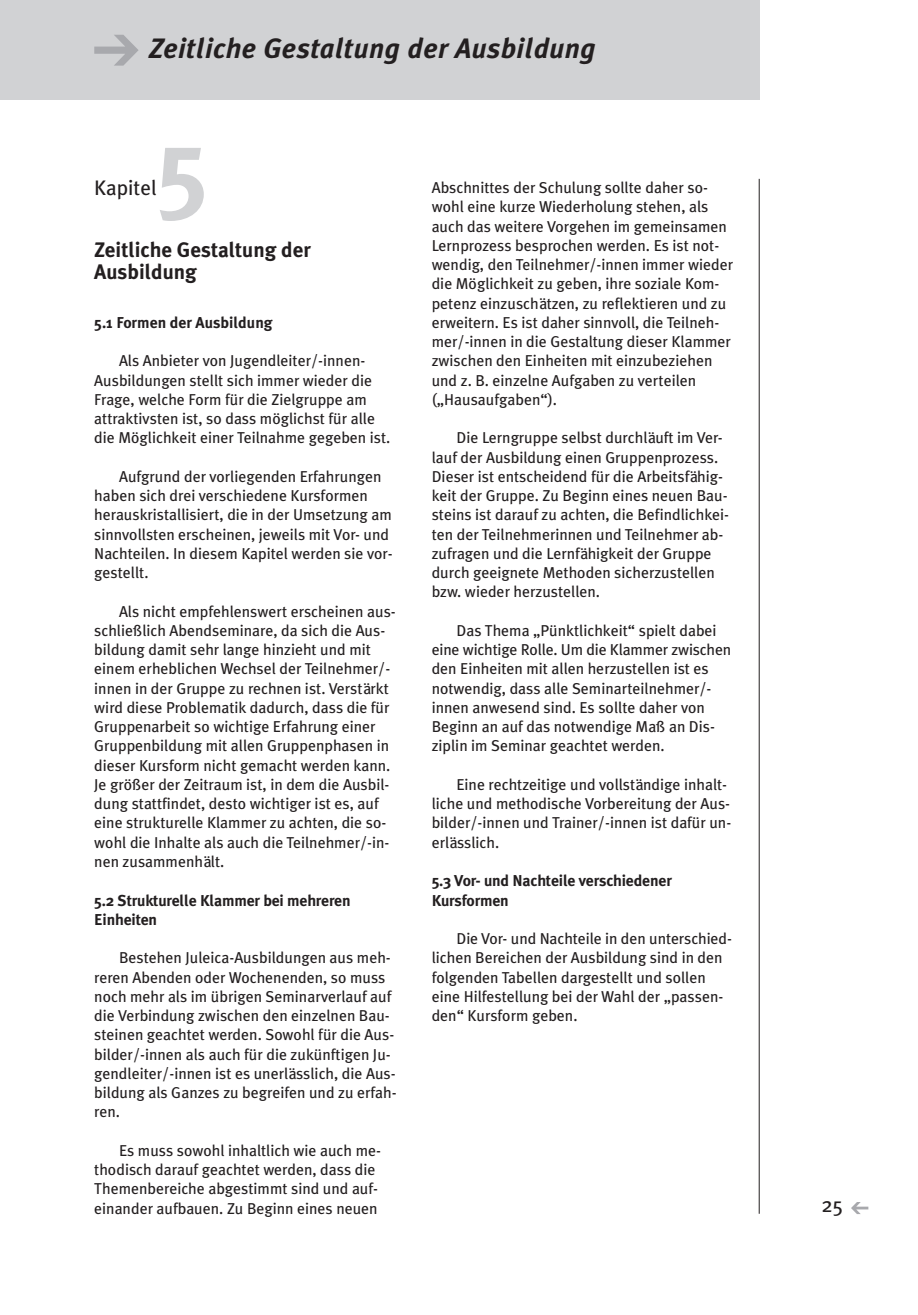
<style>
.page{position:relative;width:918px;height:1315px;background:#fff}
.page>*{position:absolute;margin:0;border:0;box-sizing:border-box;transform-origin:0 0}
.t1{font:700 105px "Meta Plus";color:#d1d2d4}
.t2{font:italic 700 28px "Meta Plus";letter-spacing:.015em;color:#231f20}
.t3{font:700 21px/22.8px "Meta Plus";color:#231f20}
.t4{font:21px "Meta Plus";color:#231f20}
.t5{font:15.75px/19.2px "Meta Plus";color:#231f20}
.t6{font:700 15.75px/19.2px "Meta Plus";letter-spacing:-.01em;color:#231f20}
</style>
<div class="page">
<div style="left:0;top:0;width:759px;height:99px;background:#d1d2d4"></div>
<hr style="left:759px;top:179px;width:1px;height:1034px;background:#231f20">
<svg style="left:851px;top:1202px;width:17px;height:12px"></svg>
<svg style="left:94px;top:35px;width:45px;height:31px"></svg>
<h2 class="t2" style="left:149px;top:32px;width:449px">Zeitliche Gestaltung der Ausbildung</h2>
<h1 class="t1" style="left:156px;top:104px;width:53px">5</h1>
<h3 class="t3" style="left:94px;top:238px;width:218px">Zeitliche Gestaltung der<br>Ausbildung</h3>
<p class="t6" style="left:94px;top:313px;width:180px">5.1 Formen der Ausbildung</p>
<p class="t5" style="left:94px;top:351px;width:298px;text-indent:25px">Als Anbieter von Jugendleiter/-innen-Ausbildungen stellt sich immer wieder die Frage, welche Form für die Zielgruppe am attraktivsten ist, so dass möglichst für alle die Möglichkeit einer Teilnahme gegeben ist.</p>
<p class="t5" style="left:94px;top:467px;width:300px;text-indent:25px">Aufgrund der vorliegenden Erfahrungen haben sich drei verschiedene Kursformen herauskristallisiert, die in der Umsetzung am sinnvollsten erscheinen, jeweils mit Vor- und Nachteilen. In diesem Kapitel werden sie vor&shy;gestellt.</p>
<p class="t5" style="left:94px;top:601px;width:303px;text-indent:25px">Als nicht empfehlenswert erscheinen aus&shy;schließlich Abendseminare, da sich die Aus&shy;bildung damit sehr lange hinzieht und mit einem erheblichen Wechsel der Teilnehmer/- innen in der Gruppe zu rechnen ist. Verstärkt wird diese Problematik dadurch, dass die für Gruppenarbeit so wichtige Erfahrung einer Gruppenbildung mit allen Gruppenphasen in dieser Kursform nicht gemacht werden kann.<br>Je größer der Zeitraum ist, in dem die Ausbil&shy;dung stattfindet, desto wichtiger ist es, auf eine strukturelle Klammer zu achten, die so&shy;wohl die Inhalte als auch die Teilnehmer/-in&shy;nen zusammenhält.</p>
<p class="t6" style="left:94px;top:890px;width:258px">5.2 Strukturelle Klammer bei mehreren<br>Einheiten</p>
<p class="t5" style="left:94px;top:948px;width:304px;text-indent:25px">Bestehen Juleica-Ausbildungen aus meh&shy;reren Abenden oder Wochenenden, so muss noch mehr als im übrigen Seminarverlauf auf die Verbindung zwischen den einzelnen Bau&shy;steinen geachtet werden. Sowohl für die Aus&shy;bilder/-innen als auch für die zukünftigen Ju&shy;gendleiter/-innen ist es unerlässlich, die Aus&shy;bildung als Ganzes zu begreifen und zu erfah&shy;ren.</p>
<p class="t5" style="left:94px;top:1140px;width:288px;text-indent:25px">Es muss sowohl inhaltlich wie auch me&shy;thodisch darauf geachtet werden, dass die Themenbereiche abgestimmt sind und auf&shy;einander aufbauen. Zu Beginn eines neuen</p>
<h3 class="t4" style="left:94px;top:176px;width:64px">Kapitel</h3>
<p class="t5" style="left:432px;top:178px;width:303px">Abschnittes der Schulung sollte daher so&shy;wohl eine kurze Wiederholung stehen, als auch das weitere Vorgehen im gemeinsamen Lernprozess besprochen werden. Es ist not&shy;wendig, den Teilnehmer/-innen immer wieder die Möglichkeit zu geben, ihre soziale Kom&shy;petenz einzuschätzen, zu reflektieren und zu erweitern. Es ist daher sinnvoll, die Teilneh&shy;mer/-innen in die Gestaltung dieser Klammer zwischen den Einheiten mit einzubeziehen und z. B. einzelne Aufgaben zu verteilen („Hausaufgaben“).</p>
<p class="t5" style="left:432px;top:428px;width:299px;text-indent:25px">Die Lerngruppe selbst durchläuft im Ver&shy;lauf der Ausbildung einen Gruppenprozess.<br>Dieser ist entscheidend für die Arbeitsfähig&shy;keit der Gruppe. Zu Beginn eines neuen Bau&shy;steins ist darauf zu achten, die Befindlichkei&shy;ten der Teilnehmerinnen und Teilnehmer ab&shy;zufragen und die Lernfähigkeit der Gruppe durch geeignete Methoden sicherzustellen bzw. wieder herzustellen.</p>
<p class="t5" style="left:432px;top:621px;width:301px;text-indent:25px">Das Thema „Pünktlichkeit“ spielt dabei eine wichtige Rolle. Um die Klammer zwischen den Einheiten mit allen herzustellen ist es notwendig, dass alle Seminarteilnehmer/- innen anwesend sind. Es sollte daher von Beginn an auf das notwendige Maß an Dis&shy;ziplin im Seminar geachtet werden.</p>
<p class="t5" style="left:432px;top:775px;width:301px;text-indent:25px">Eine rechtzeitige und vollständige inhalt&shy;liche und methodische Vorbereitung der Aus&shy;bilder/-innen und Trainer/-innen ist dafür un&shy;erlässlich.</p>
<p class="t6" style="left:432px;top:871px;width:242px">5.3 Vor- und Nachteile verschiedener<br>Kursformen</p>
<p class="t5" style="left:432px;top:929px;width:302px;text-indent:25px">Die Vor- und Nachteile in den unterschied&shy;lichen Bereichen der Ausbildung sind in den folgenden Tabellen dargestellt und sollen eine Hilfestellung bei der Wahl der „passen&shy;den“ Kursform geben.</p>
<h3 class="t4" style="left:821px;top:1192px;width:24px">25</h3>
</div>
